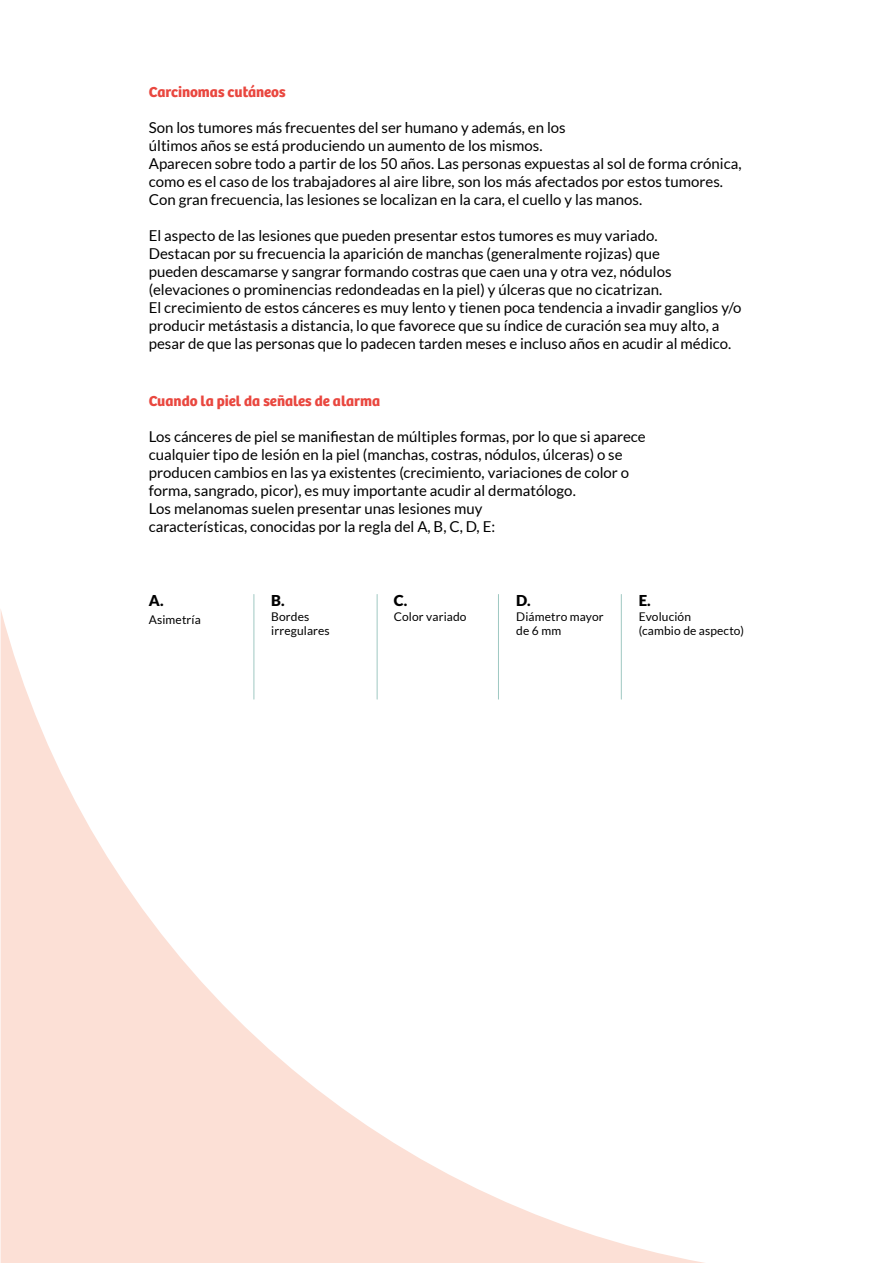
<style>
.page{position:relative;width:893px;height:1263px;background:#fff}
.page>*{position:absolute;margin:0;border:0;box-sizing:border-box;transform-origin:0 0}
.t1{font:15px/18px "Lato";color:#000}
.t2{font:700 15px "Bree";color:#e9473f}
.t3{font:900 15px "Lato";color:#000}
.t4{font:12px/14.4px "Lato";letter-spacing:.01em;color:#000}
</style>
<div class="page">
<svg style="left:1px;top:608px;width:704px;height:655px"></svg>
<hr style="left:254px;top:594px;width:1px;height:105px;background:#9fc8c2">
<hr style="left:377px;top:594px;width:1px;height:105px;background:#9fc8c2">
<hr style="left:498px;top:594px;width:1px;height:105px;background:#9fc8c2">
<hr style="left:621px;top:594px;width:1px;height:105px;background:#9fc8c2">
<p class="t2" style="left:149px;top:83px;width:138px">Carcinomas cutáneos</p>
<p class="t1" style="left:149px;top:119px;width:594px">Son los tumores más frecuentes del ser humano y además, en los<br>últimos años se está produciendo un aumento de los mismos.<br>Aparecen sobre todo a partir de los 50 años. Las personas expuestas al sol de forma crónica, como es el caso de los trabajadores al aire libre, son los más afectados por estos tumores.<br>Con gran frecuencia, las lesiones se localizan en la cara, el cuello y las manos.</p>
<p class="t1" style="left:149px;top:227px;width:594px">El aspecto de las lesiones que pueden presentar estos tumores es muy variado.<br>Destacan por su frecuencia la aparición de manchas (generalmente rojizas) que<br>pueden descamarse y sangrar formando costras que caen una y otra vez, nódulos (elevaciones o prominencias redondeadas en la piel) y úlceras que no cicatrizan.<br>El crecimiento de estos cánceres es muy lento y tienen poca tendencia a invadir ganglios y/o producir metástasis a distancia, lo que favorece que su índice de curación sea muy alto, a pesar de que las personas que lo padecen tarden meses e incluso años en acudir al médico.</p>
<p class="t2" style="left:149px;top:392px;width:233px">Cuando la piel da señales de alarma</p>
<p class="t1" style="left:149px;top:428px;width:498px">Los cánceres de piel se manifiestan de múltiples formas, por lo que si aparece cualquier tipo de lesión en la piel (manchas, costras, nódulos, úlceras) o se producen cambios en las ya existentes (crecimiento, variaciones de color o forma, sangrado, picor), es muy importante acudir al dermatólogo.<br>Los melanomas suelen presentar unas lesiones muy<br>características, conocidas por la regla del A, B, C, D, E:</p>
<p class="t3" style="left:149px;top:592px;width:16px">A.</p>
<p class="t4" style="left:149px;top:612px;width:54px">Asimetría</p>
<p class="t3" style="left:271px;top:592px;width:15px">B.</p>
<p class="t4" style="left:271px;top:609px;width:60px">Bordes irregulares</p>
<p class="t3" style="left:394px;top:592px;width:15px">C.</p>
<p class="t4" style="left:394px;top:609px;width:74px">Color variado</p>
<p class="t3" style="left:516px;top:592px;width:16px">D.</p>
<p class="t4" style="left:516px;top:609px;width:89px">Diámetro mayor de 6 mm</p>
<p class="t3" style="left:639px;top:592px;width:14px">E.</p>
<p class="t4" style="left:639px;top:609px;width:107px">Evolución<br>(cambio de aspecto)</p>
</div>
